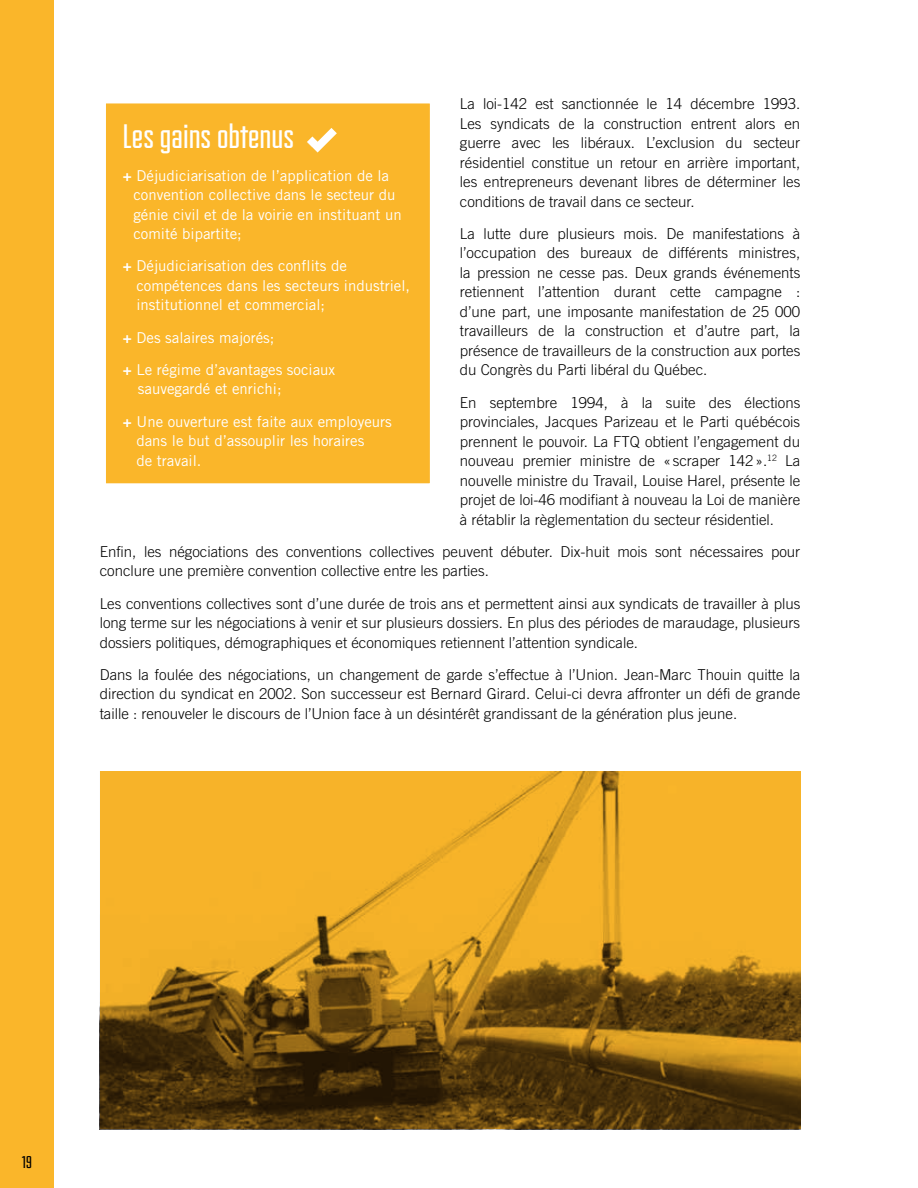
<style>
.page{position:relative;width:918px;height:1188px;background:#fff}
.page>*{position:absolute;margin:0;border:0;box-sizing:border-box;transform-origin:0 0}
.t1{font:36px "Fairview";color:#fff}
.t2{font:18px "Fairview";color:#000}
.t3{font:300 15px/19.5px "Trade Gothic LT Std";color:#000;text-align:justify}
.t4{font:15px/19.5px "Trade Gothic LT Std";color:#fff}
.s1{font-family:"Trade Gothic LT Std Bd 2"}
</style>
<div class="page">
<div style="left:0;top:0;width:54px;height:1188px;background:#fab62a"></div>
<div style="left:104px;top:101px;width:328px;height:385px;background:#fab62a"></div>
<div style="left:101px;top:99px;width:333px;height:389px;border:4px solid #fff"></div>
<svg style="left:307px;top:128px;width:30px;height:25px"></svg>
<svg style="left:100px;top:772px;width:700px;height:357px;background:#b4811d"></svg>
<p class="t3" style="left:460px;top:94px;width:342px">La loi-142 est sanctionnée le 14 décembre 1993.<br>Les syndicats de la construction entrent alors en guerre avec les libéraux. L’exclusion du secteur résidentiel constitue un retour en arrière important, les entrepreneurs devenant libres de déterminer les conditions de travail dans ce secteur.</p>
<p class="t3" style="left:460px;top:224px;width:342px">La lutte dure plusieurs mois. De manifestations à l’occupation des bureaux de différents ministres, la pression ne cesse pas. Deux grands événements retiennent l’attention durant cette campagne : d’une part, une imposante manifestation de 25 000 travailleurs de la construction et d’autre part, la présence de travailleurs de la construction aux portes du Congrès du Parti libéral du Québec.</p>
<p class="t3" style="left:460px;top:392px;width:342px">En septembre 1994, à la suite des élections provinciales, Jacques Parizeau et le Parti québécois prennent le pouvoir. La FTQ obtient l’engagement du nouveau premier ministre de «scraper 142».<sup>12</sup> La nouvelle ministre du Travail, Louise Harel, présente le projet de loi-46 modifiant à nouveau la Loi de manière à rétablir la règlementation du secteur résidentiel.</p>
<p class="t3" style="left:100px;top:542px;width:702px">Enfin, les négociations des conventions collectives peuvent débuter. Dix-huit mois sont nécessaires pour conclure une première convention collective entre les parties.</p>
<p class="t3" style="left:100px;top:593px;width:702px">Les conventions collectives sont d’une durée de trois ans et permettent ainsi aux syndicats de travailler à plus long terme sur les négociations à venir et sur plusieurs dossiers. En plus des périodes de maraudage, plusieurs dossiers politiques, démographiques et économiques retiennent l’attention syndicale.</p>
<p class="t3" style="left:100px;top:665px;width:702px">Dans la foulée des négociations, un changement de garde s’effectue à l’Union. Jean-Marc Thouin quitte la direction du syndicat en 2002. Son successeur est Bernard Girard. Celui-ci devra affronter un défi de grande taille : renouveler le discours de l’Union face à un désintérêt grandissant de la génération plus jeune.</p>
<h1 class="t1" style="left:123px;top:118px;width:173px">Les gains obtenus</h1>
<p class="t4" style="left:133px;top:165px;width:270px;text-indent:-10px"><span class="s1">+</span> Déjudiciarisation de l’application de la convention collective dans le secteur du génie civil et de la voirie en instituant un comité bipartite;</p>
<p class="t4" style="left:136px;top:256px;width:275px;text-indent:-14px"><span class="s1">+</span> Déjudiciarisation des conflits de compétences dans les secteurs industriel, institutionnel et commercial;</p>
<p class="t4" style="left:123px;top:321px;width:214px;line-height:32.2px"><span class="s1">+</span> Des salaires majorés;<br><span class="s1">+</span> Le régime d’avantages sociaux</p>
<p class="t4" style="left:123px;top:373px;width:270px;line-height:32.2px;text-indent:15px">sauvegardé et enrichi;<br><span class="s1">+</span> Une ouverture est faite aux employeurs</p>
<p class="t4" style="left:136px;top:431px;width:229px">dans le but d’assouplir les horaires de travail.</p>
<p class="t2" style="left:22px;top:1153px;width:11px">19</p>
</div>
